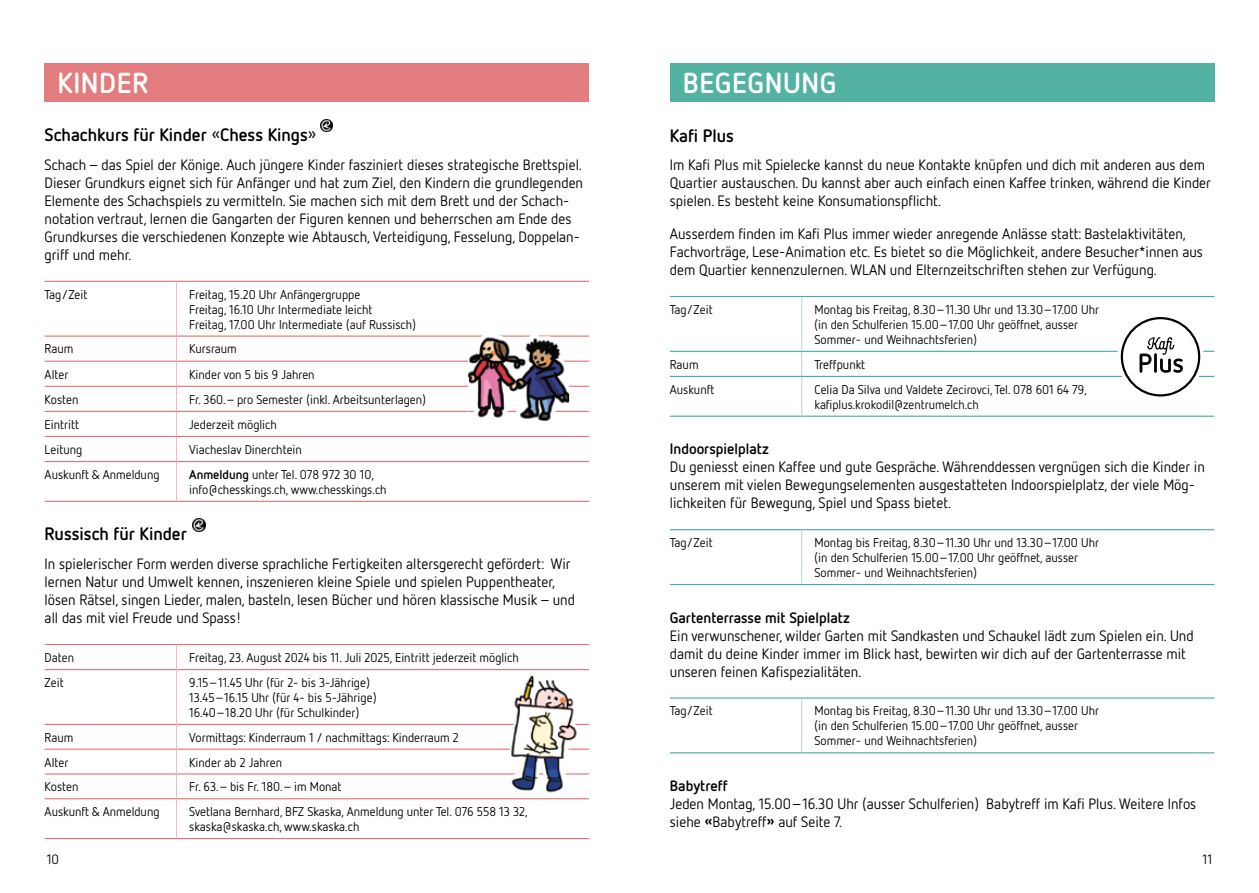
<style>
.page{position:relative;width:1259px;height:893px;background:#fff}
.page>*{position:absolute;margin:0;border:0;box-sizing:border-box;transform-origin:0 0}
.t1{font:700 28.8px "Netto OT";letter-spacing:.02em;color:#fff}
.t2{font:700 18px "Netto OT";color:#000}
.t3{font:15px/18px "Netto OT";color:#000}
.t4{font:700 15px "Netto OT";color:#000}
.t5{font:13.5px "Netto OT";color:#000}
.t6{font:12.75px/15px "Netto OT";color:#000}
.s1{font-weight:700}
.s2{font-weight:400}
</style>
<div class="page">
<div style="left:45px;top:64px;width:544px;height:38px;background:#e37c7f"></div>
<div style="left:670px;top:64px;width:544px;height:38px;background:#54b2a3"></div>
<hr style="left:670px;top:296px;width:131px;height:1px;background:#45ac9b">
<hr style="left:670px;top:351px;width:131px;height:1px;background:#45ac9b">
<hr style="left:801px;top:297px;width:1px;height:54px;background:#b3d6ce">
<svg style="left:801px;top:352px;width:1px;height:24px"></svg>
<hr style="left:801px;top:296px;width:413px;height:1px;background:#45ac9b">
<hr style="left:801px;top:351px;width:413px;height:1px;background:#45ac9b">
<hr style="left:670px;top:376px;width:131px;height:1px;background:#45ac9b">
<hr style="left:670px;top:416px;width:131px;height:1px;background:#45ac9b">
<hr style="left:801px;top:377px;width:1px;height:39px;background:#b3d6ce">
<hr style="left:801px;top:376px;width:413px;height:1px;background:#45ac9b">
<hr style="left:801px;top:416px;width:413px;height:1px;background:#45ac9b">
<hr style="left:670px;top:529px;width:131px;height:1px;background:#45ac9b">
<hr style="left:670px;top:584px;width:131px;height:1px;background:#45ac9b">
<hr style="left:801px;top:530px;width:1px;height:54px;background:#b3d6ce">
<hr style="left:801px;top:529px;width:413px;height:1px;background:#45ac9b">
<hr style="left:801px;top:584px;width:413px;height:1px;background:#45ac9b">
<hr style="left:670px;top:697px;width:131px;height:2px;background:#45ac9b">
<hr style="left:801px;top:699px;width:1px;height:53px;background:#b3d6ce">
<hr style="left:801px;top:697px;width:413px;height:2px;background:#45ac9b">
<hr style="left:670px;top:752px;width:131px;height:1px;background:#45ac9b">
<hr style="left:801px;top:752px;width:413px;height:1px;background:#45ac9b">
<div style="left:1117px;top:314px;width:86px;height:86px;background:#fff;border-radius:50%"></div>
<svg style="left:1120px;top:317px;width:80px;height:79px"></svg>
<hr style="left:45px;top:669px;width:131px;height:1px;background:#e17174">
<hr style="left:177px;top:669px;width:412px;height:1px;background:#e17174">
<hr style="left:45px;top:798px;width:131px;height:1px;background:#e17174">
<hr style="left:177px;top:798px;width:412px;height:1px;background:#e17174">
<hr style="left:45px;top:724px;width:131px;height:1px;background:#e17174">
<hr style="left:177px;top:724px;width:412px;height:1px;background:#e17174">
<hr style="left:45px;top:749px;width:131px;height:1px;background:#e17174">
<hr style="left:177px;top:749px;width:412px;height:1px;background:#e17174">
<hr style="left:45px;top:773px;width:131px;height:1px;background:#e17174">
<hr style="left:177px;top:773px;width:412px;height:1px;background:#e17174">
<hr style="left:176px;top:644px;width:413px;height:1px;background:#e17174">
<hr style="left:176px;top:838px;width:413px;height:1px;background:#e17174">
<hr style="left:45px;top:644px;width:131px;height:1px;background:#e17174">
<hr style="left:45px;top:838px;width:131px;height:1px;background:#e17174">
<svg style="left:176px;top:645px;width:1px;height:25px"></svg>
<hr style="left:176px;top:670px;width:1px;height:54px;background:#f0bdb8">
<svg style="left:176px;top:724px;width:1px;height:75px"></svg>
<hr style="left:176px;top:799px;width:1px;height:39px;background:#f0bdb8">
<svg style="left:192px;top:518px;width:13px;height:13px"></svg>
<img style="left:509px;top:675px;width:71px;height:118px">
<svg style="left:320px;top:119px;width:13px;height:13px"></svg>
<hr style="left:45px;top:281px;width:131px;height:1px;background:#e17174">
<hr style="left:45px;top:336px;width:131px;height:1px;background:#e17174">
<hr style="left:45px;top:361px;width:131px;height:1px;background:#e17174">
<hr style="left:45px;top:386px;width:131px;height:1px;background:#e17174">
<hr style="left:176px;top:282px;width:1px;height:54px;background:#f0bdb8">
<svg style="left:176px;top:337px;width:1px;height:124px"></svg>
<hr style="left:176px;top:281px;width:413px;height:1px;background:#e17174">
<hr style="left:176px;top:336px;width:413px;height:1px;background:#e17174">
<hr style="left:176px;top:361px;width:413px;height:1px;background:#e17174">
<hr style="left:176px;top:386px;width:413px;height:1px;background:#e17174">
<hr style="left:45px;top:411px;width:131px;height:1px;background:#e17174">
<hr style="left:45px;top:436px;width:131px;height:1px;background:#e17174">
<hr style="left:45px;top:461px;width:131px;height:1px;background:#e17174">
<hr style="left:45px;top:501px;width:131px;height:1px;background:#e17174">
<hr style="left:176px;top:462px;width:1px;height:39px;background:#f0bdb8">
<hr style="left:176px;top:411px;width:413px;height:1px;background:#e17174">
<hr style="left:176px;top:436px;width:413px;height:1px;background:#e17174">
<hr style="left:176px;top:461px;width:413px;height:1px;background:#e17174">
<hr style="left:176px;top:501px;width:413px;height:1px;background:#e17174">
<img style="left:468px;top:335px;width:101px;height:86px">
<h1 class="t1" style="left:58px;top:65px;width:92px">KINDER</h1>
<h1 class="t1" style="left:683px;top:65px;width:155px">BEGEGNUNG</h1>
<p class="t2" style="left:670px;top:124px;width:66px">Kafi Plus</p>
<p class="t3" style="left:670px;top:156px;width:542px">Im Kafi Plus mit Spielecke kannst du neue Kontakte knüpfen und dich mit anderen aus dem<br>Quartier austauschen. Du kannst aber auch einfach einen Kaffee trinken, während die Kinder spielen. Es besteht keine Konsumationspflicht.</p>
<p class="t3" style="left:670px;top:224px;width:534px">Ausserdem finden im Kafi Plus immer wieder anregende Anlässe statt: Bastelaktivitäten,<br>Fachvorträge, Lese-Animation etc. Es bietet so die Möglichkeit, andere Besucher*innen aus dem Quartier kennenzulernen. WLAN und Elternzeitschriften stehen zur Verfügung.</p>
<p class="t6" style="left:670px;top:302px;width:44px">Tag/Zeit</p>
<p class="t6" style="left:814px;top:302px;width:286px">Montag bis Freitag, 8.30–11.30 Uhr und 13.30–17.00 Uhr (in den Schulferien 15.00–17.00 Uhr geöffnet, ausser<br>Sommer- und Weihnachtsferien)</p>
<p class="t6" style="left:670px;top:356px;width:30px">Raum</p>
<p class="t6" style="left:814px;top:356px;width:52px">Treffpunkt</p>
<p class="t6" style="left:670px;top:381px;width:46px">Auskunft</p>
<p class="t6" style="left:814px;top:381px;width:274px">Celia Da Silva und Valdete Zecirovci, Tel. 078 601 64 79, kafiplus.krokodil@zentrumelch.ch</p>
<p class="t4" style="left:670px;top:440px;width:101px">Indoorspielplatz</p>
<p class="t3" style="left:670px;top:458px;width:536px">Du geniesst einen Kaffee und gute Gespräche. Währenddessen vergnügen sich die Kinder in unserem mit vielen Bewegungselementen ausgestatteten Indoorspielplatz, der viele Mög&shy;lichkeiten für Bewegung, Spiel und Spass bietet.</p>
<p class="t6" style="left:670px;top:535px;width:44px">Tag/Zeit</p>
<p class="t6" style="left:814px;top:535px;width:286px">Montag bis Freitag, 8.30–11.30 Uhr und 13.30–17.00 Uhr (in den Schulferien 15.00–17.00 Uhr geöffnet, ausser<br>Sommer- und Weihnachtsferien)</p>
<p class="t4" style="left:670px;top:608px;width:182px">Gartenterrasse mit Spielplatz</p>
<p class="t3" style="left:670px;top:626px;width:525px">Ein verwunschener, wilder Garten mit Sandkasten und Schaukel lädt zum Spielen ein. Und damit du deine Kinder immer im Blick hast, bewirten wir dich auf der Gartenterrasse mit unseren feinen Kafispezialitäten.</p>
<p class="t6" style="left:670px;top:703px;width:44px">Tag/Zeit</p>
<p class="t6" style="left:814px;top:703px;width:286px">Montag bis Freitag, 8.30–11.30 Uhr und 13.30–17.00 Uhr (in den Schulferien 15.00–17.00 Uhr geöffnet, ausser<br>Sommer- und Weihnachtsferien)</p>
<p class="t4" style="left:670px;top:776px;width:59px">Babytreff</p>
<p class="t3" style="left:670px;top:794px;width:528px">Jeden Montag, 15.00–16.30 Uhr (ausser Schulferien) Babytreff im Kafi Plus. Weitere Infos siehe <span class="s1">«</span>Babytreff<span class="s1">»</span> auf Seite 7.</p>
<p class="t2" style="left:45px;top:124px;width:273px">Schachkurs für Kinder <span class="s2">«</span>Chess Kings<span class="s2">»</span></p>
<p class="t3" style="left:45px;top:155px;width:540px">Schach – das Spiel der Könige. Auch jüngere Kinder fasziniert dieses strategische Brettspiel.<br>Dieser Grundkurs eignet sich für Anfänger und hat zum Ziel, den Kindern die grundlegenden Elemente des Schachspiels zu vermitteln. Sie machen sich mit dem Brett und der Schach&shy;notation vertraut, lernen die Gangarten der Figuren kennen und beherrschen am Ende des Grundkurses die verschiedenen Konzepte wie Abtausch, Verteidigung, Fesselung, Doppelan&shy;griff und mehr.</p>
<p class="t6" style="left:45px;top:286px;width:44px">Tag/Zeit</p>
<p class="t6" style="left:189px;top:286px;width:228px">Freitag, 15.20 Uhr Anfängergruppe<br>Freitag, 16.10 Uhr Intermediate leicht<br>Freitag, 17.00 Uhr Intermediate (auf Russisch)</p>
<p class="t6" style="left:45px;top:341px;width:30px">Raum</p>
<p class="t6" style="left:189px;top:341px;width:49px">Kursraum</p>
<p class="t6" style="left:45px;top:366px;width:25px">Alter</p>
<p class="t6" style="left:189px;top:366px;width:127px">Kinder von 5 bis 9 Jahren</p>
<p class="t6" style="left:45px;top:391px;width:35px">Kosten</p>
<p class="t6" style="left:189px;top:391px;width:238px">Fr. 360.– pro Semester (inkl. Arbeitsunterlagen)</p>
<p class="t6" style="left:45px;top:416px;width:36px">Eintritt</p>
<p class="t6" style="left:189px;top:416px;width:89px">Jederzeit möglich</p>
<p class="t6" style="left:45px;top:442px;width:39px">Leitung</p>
<p class="t6" style="left:189px;top:442px;width:114px">Viacheslav Dinerchtein</p>
<p class="t6" style="left:45px;top:467px;width:116px">Auskunft &amp; Anmeldung</p>
<p class="t6" style="left:189px;top:467px;width:199px"><span class="s1">Anmeldung</span> unter Tel. 078 972 30 10, info@chesskings.ch, www.chesskings.ch</p>
<p class="t2" style="left:45px;top:523px;width:144px">Russisch für Kinder</p>
<p class="t3" style="left:45px;top:554px;width:532px">In spielerischer Form werden diverse sprachliche Fertigkeiten altersgerecht gefördert: Wir lernen Natur und Umwelt kennen, inszenieren kleine Spiele und spielen Puppentheater, lösen Rätsel, singen Lieder, malen, basteln, lesen Bücher und hören klassische Musik – und all das mit viel Freude und Spass!</p>
<p class="t6" style="left:45px;top:650px;width:31px">Daten</p>
<p class="t6" style="left:189px;top:650px;width:331px">Freitag, 23. August 2024 bis 11. Juli 2025, Eintritt jederzeit möglich</p>
<p class="t6" style="left:45px;top:675px;width:21px">Zeit</p>
<p class="t6" style="left:189px;top:675px;width:189px">9.15–11.45 Uhr (für 2- bis 3-Jährige)<br>13.45–16.15 Uhr (für 4- bis 5-Jährige)<br>16.40–18.20 Uhr (für Schulkinder)</p>
<p class="t6" style="left:45px;top:729px;width:30px">Raum</p>
<p class="t6" style="left:189px;top:729px;width:271px">Vormittags: Kinderraum 1 / nachmittags: Kinderraum 2</p>
<p class="t6" style="left:45px;top:754px;width:25px">Alter</p>
<p class="t6" style="left:189px;top:754px;width:94px">Kinder ab 2 Jahren</p>
<p class="t6" style="left:45px;top:779px;width:35px">Kosten</p>
<p class="t6" style="left:189px;top:779px;width:154px">Fr. 63.– bis Fr. 180.– im Monat</p>
<p class="t6" style="left:45px;top:804px;width:116px">Auskunft &amp; Anmeldung</p>
<p class="t6" style="left:189px;top:804px;width:340px">Svetlana Bernhard, BFZ Skaska, Anmeldung unter Tel. 076 558 13 32, skaska@skaska.ch, www.skaska.ch</p>
<p class="t5" style="left:47px;top:851px;width:14px">10</p>
<p class="t5" style="left:1202px;top:851px;width:11px">11</p>
</div>
